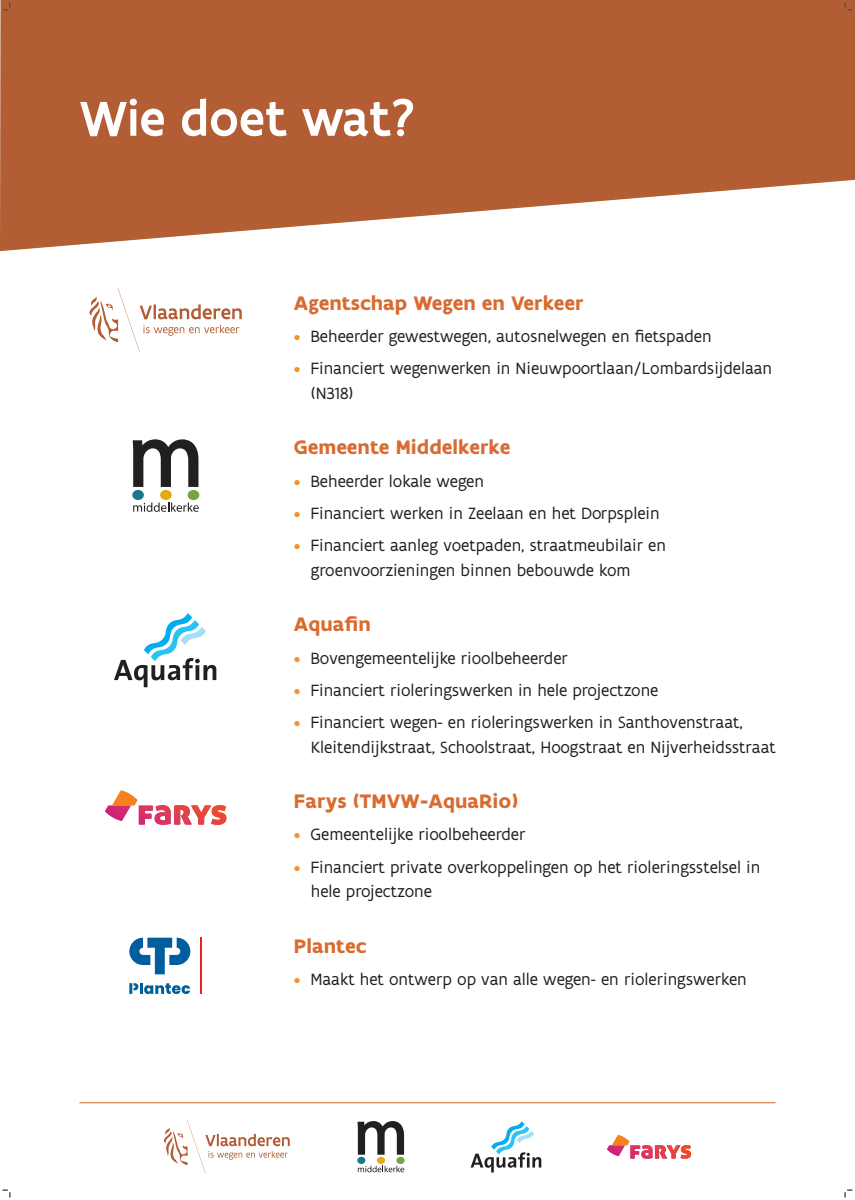
<style>
.page{position:relative;width:855px;height:1200px;background:#fff}
.page>*{position:absolute;margin:0;border:0;box-sizing:border-box;transform-origin:0 0}
.t1{font:500 52.5px "Flanders Art Sans";color:#fff}
.Tussentitel{font:700 21px "Flanders Art Sans";color:#da6b30}
.t2{font:17.5px/24.5px "Flanders Art Sans";color:#231f20}
.s1{color:#f6902c}
</style>
<div class="page">
<hr style="left:79px;top:1102px;width:696px;height:1px;background:#da6b30">
<svg style="left:0;top:0;width:854px;height:251px;fill:#b25d34"></svg>
<svg style="left:164px;top:1120px;width:125px;height:53px"></svg>
<div style="left:357px;top:1156px;width:8px;height:7px;background:#1b788b;border-radius:50%"></div>
<div style="left:377px;top:1156px;width:8px;height:7px;background:#e5aa16;border-radius:50%"></div>
<div style="left:396px;top:1156px;width:8px;height:8px;background:#75a53e;border-radius:50%"></div>
<svg style="left:357px;top:1165px;width:47px;height:7px"></svg>
<svg style="left:357px;top:1121px;width:47px;height:33px"></svg>
<svg style="left:607px;top:1141px;width:85px;height:18px"></svg>
<svg style="left:641px;top:1145px;width:49px;height:13px"></svg>
<svg style="left:611px;top:1134px;width:18px;height:11px"></svg>
<svg style="left:470px;top:1121px;width:71px;height:51px"></svg>
<svg style="left:114px;top:613px;width:102px;height:74px"></svg>
<div style="left:132px;top:490px;width:12px;height:10px;background:#1b788b;border-radius:50%"></div>
<div style="left:160px;top:490px;width:12px;height:10px;background:#e5aa16;border-radius:50%"></div>
<div style="left:187px;top:490px;width:12px;height:10px;background:#75a53e;border-radius:50%"></div>
<svg style="left:133px;top:502px;width:66px;height:10px"></svg>
<svg style="left:133px;top:439px;width:65px;height:48px"></svg>
<svg style="left:89px;top:288px;width:153px;height:64px"></svg>
<svg style="left:129px;top:937px;width:61px;height:37px"></svg>
<hr style="left:200px;top:937px;width:2px;height:57px;background:#ee1d23">
<svg style="left:129px;top:983px;width:61px;height:11px"></svg>
<svg style="left:155px;top:805px;width:71px;height:19px"></svg>
<svg style="left:112px;top:790px;width:26px;height:15px"></svg>
<svg style="left:3px;top:3px;width:8px;height:8px"></svg>
<svg style="left:3px;top:1189px;width:8px;height:8px"></svg>
<svg style="left:844px;top:3px;width:8px;height:8px"></svg>
<svg style="left:844px;top:1189px;width:8px;height:8px"></svg>
<p class="t1" style="left:79px;top:86px;width:337px">Wie doet wat?</p>
<p class="Tussentitel" style="left:294px;top:289px;width:291px">Agentschap Wegen en Verkeer</p>
<p class="t2" style="left:294px;top:324px;width:419px"><span class="s1">•</span> Beheerder gewestwegen, autosnelwegen en fietspaden</p>
<p class="t2" style="left:311px;top:357px;width:462px;text-indent:-17px"><span class="s1">•</span> Financiert wegenwerken in Nieuwpoortlaan/Lombardsijdelaan (N318)</p>
<p class="Tussentitel" style="left:294px;top:434px;width:218px">Gemeente Middelkerke</p>
<p class="t2" style="left:294px;top:469px;width:191px"><span class="s1">•</span> Beheerder lokale wegen</p>
<p class="t2" style="left:294px;top:501px;width:367px"><span class="s1">•</span> Financiert werken in Zeelaan en het Dorpsplein</p>
<p class="t2" style="left:311px;top:534px;width:356px;text-indent:-17px"><span class="s1">•</span> Financiert aanleg voetpaden, straatmeubilair en groenvoorzieningen binnen bebouwde kom</p>
<p class="Tussentitel" style="left:294px;top:611px;width:78px">Aquafin</p>
<p class="t2" style="left:294px;top:646px;width:275px"><span class="s1">•</span> Bovengemeentelijke rioolbeheerder</p>
<p class="t2" style="left:294px;top:678px;width:366px"><span class="s1">•</span> Financiert rioleringswerken in hele projectzone</p>
<p class="t2" style="left:311px;top:710px;width:466px;text-indent:-17px"><span class="s1">•</span> Financiert wegen- en rioleringswerken in Santhovenstraat,<br>Kleitendijkstraat, Schoolstraat, Hoogstraat en Nijverheidsstraat</p>
<p class="Tussentitel" style="left:294px;top:788px;width:226px">Farys (TMVW-AquaRio)</p>
<p class="t2" style="left:294px;top:822px;width:233px"><span class="s1">•</span> Gemeentelijke rioolbeheerder</p>
<p class="t2" style="left:311px;top:855px;width:451px;text-indent:-17px"><span class="s1">•</span> Financiert private overkoppelingen op het rioleringsstelsel in hele projectzone</p>
<p class="Tussentitel" style="left:294px;top:932px;width:74px">Plantec</p>
<p class="t2" style="left:294px;top:967px;width:454px"><span class="s1">•</span> Maakt het ontwerp op van alle wegen- en rioleringswerken</p>
</div>
